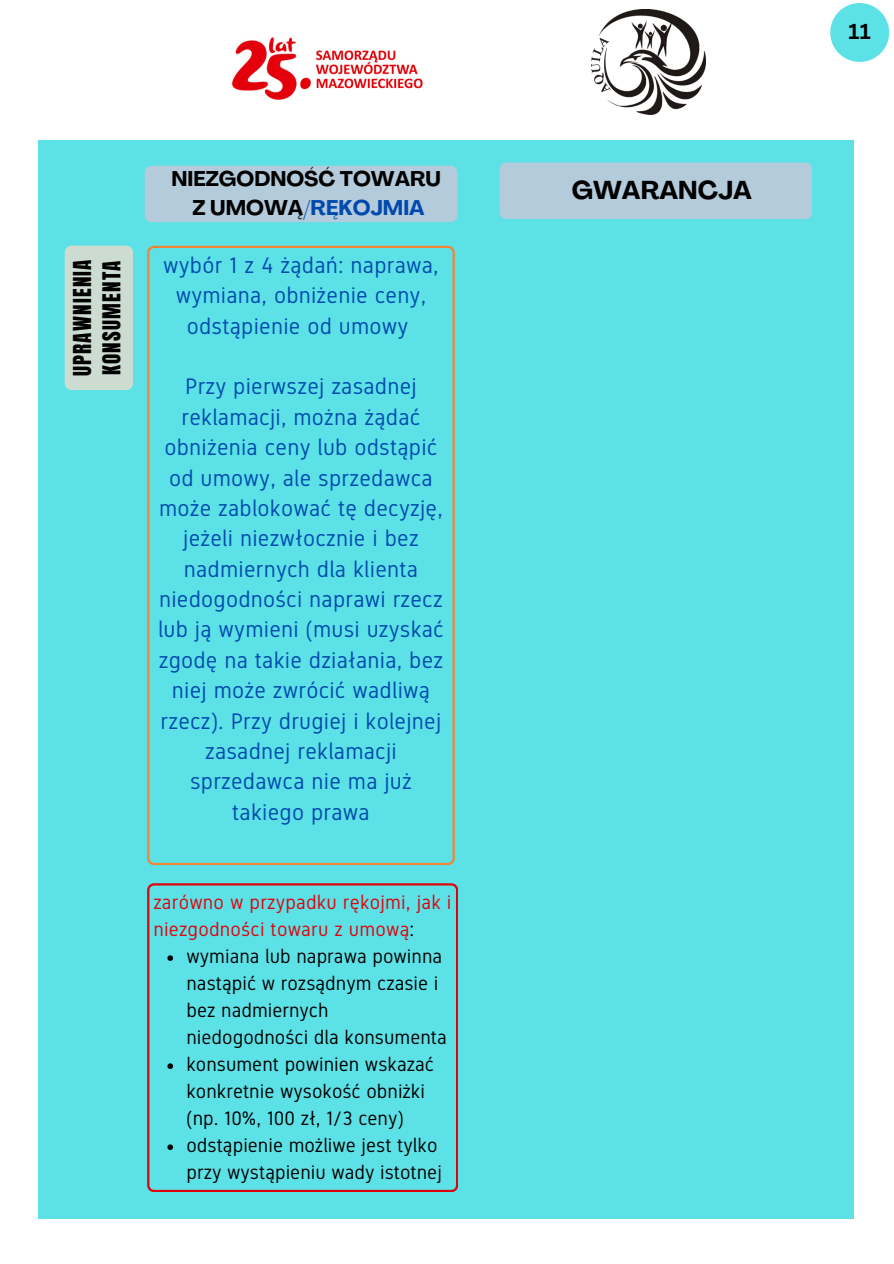
<style>
.page{position:relative;width:894px;height:1264px;background:#fff}
.page>*{position:absolute;margin:0;border:0;box-sizing:border-box;transform-origin:0 0}
.t1{font:700 25.5px "Agrandir";color:#000}
.t2{font:22.5px/30.3px "Gidole";letter-spacing:.01em;color:#004aad;text-align:center}
.t3{font:21px/29.2px "Anton";letter-spacing:.06em;color:#000}
.t4{font:700 21px "Agrandir";color:#000}
.t5{font:700 21px "Agrandir";color:#004aad}
.t6{font:700 21px "Canva Sans";color:#000}
.t7{font:19.5px/27px "Gidole";color:#000}
.t8{font:19.5px/27px "Gidole";letter-spacing:.01em;color:#df030c}
.s1{color:#000}
</style>
<div class="page">
<img style="left:231px;top:37px;width:192px;height:63px">
<img style="left:591px;top:9px;width:114px;height:105px">
<div style="left:38px;top:140px;width:815px;height:1077px;background:#5ce1e6"></div>
<svg style="left:830px;top:3px;width:58px;height:59px"></svg>
<div style="left:145px;top:166px;width:312px;height:56px;background:#b4cbdb"></div>
<div style="left:499px;top:163px;width:312px;height:56px;background:#b4cbdb"></div>
<div style="left:65px;top:246px;width:67px;height:144px;background:#cddcd0"></div>
<svg style="left:147px;top:246px;width:307px;height:618px"></svg>
<svg style="left:147px;top:883px;width:311px;height:308px"></svg>
<svg style="left:167px;top:955px;width:6px;height:5px"></svg>
<svg style="left:167px;top:1063px;width:6px;height:5px"></svg>
<svg style="left:167px;top:1144px;width:6px;height:5px"></svg>
<p class="t4" style="left:171px;top:170px;width:271px">NIEZGODNOŚĆ TOWARU</p>
<h2 class="t5" style="left:192px;top:199px;width:234px"><span class="s1">Z UMOWĄ</span>/RĘKOJMIA</h2>
<p class="t3" style="left:68px;top:376px;width:118px;rotate:-90deg">UPRAWNIENIA<br>KONSUMENTA</p>
<h3 class="t2" style="left:163px;top:250px;width:277px">wybór 1 z 4 żądań: naprawa, wymiana, obniżenie ceny, odstąpienie od umowy</h3>
<h4 class="t2" style="left:158px;top:371px;width:287px">Przy pierwszej zasadnej reklamacji, można żądać obniżenia ceny lub odstąpić od umowy, ale sprzedawca może zablokować tę decyzję, jeżeli niezwłocznie i bez nadmiernych dla klienta niedogodności naprawi rzecz lub ją wymieni (musi uzyskać zgodę na takie działania, bez niej może zwrócić wadliwą rzecz). Przy drugiej i kolejnej zasadnej reklamacji sprzedawca nie ma już takiego prawa</h4>
<h4 class="t8" style="left:153px;top:889px;width:299px">zarówno w przypadku rękojmi, jak i niezgodności towaru z umową<span class="s1">:</span></h4>
<p class="t7" style="left:186px;top:943px;width:262px">wymiana lub naprawa powinna nastąpić w rozsądnym czasie i bez nadmiernych niedogodności dla konsumenta</p>
<p class="t7" style="left:186px;top:1051px;width:249px">konsument powinien wskazać konkretnie wysokość obniżki (np. 10%, 100 zł, 1/3 ceny)</p>
<p class="t7" style="left:186px;top:1132px;width:257px">odstąpienie możliwe jest tylko przy wystąpieniu wady istotnej</p>
<p class="t1" style="left:571px;top:180px;width:182px">GWARANCJA</p>
<p class="t6" style="left:848px;top:17px;width:24px">11</p>
</div>
